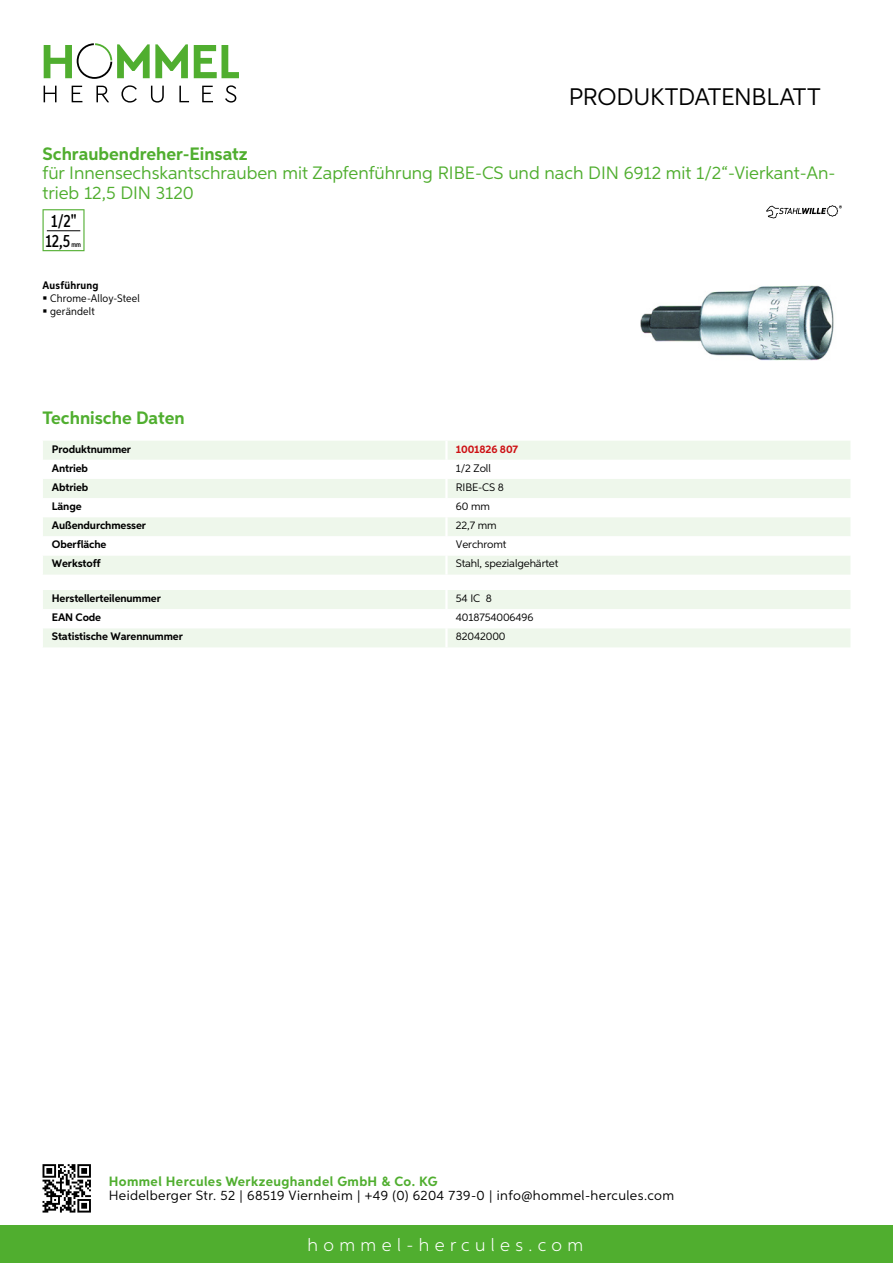
<style>
.page{position:relative;width:893px;height:1263px;background:#fff}
.page>*{position:absolute;margin:0;border:0;box-sizing:border-box;transform-origin:0 0}
.t1{font:24px "Aspira";letter-spacing:-.01em;color:#000}
.t2{font:18px/19.8px "Aspira";color:#50ae2f}
.t3{font:700 18px "Aspira";color:#50ae2f}
.t4{font:300 18px "Aspira";letter-spacing:.3em;color:#fff}
.t5{font:500 17.85px/20.4px "Aspira XX Nar";color:#000;text-align:center}
.t6{font:13.5px "Aspira";letter-spacing:.03em;color:#000}
.t7{font:700 13.5px "Aspira";letter-spacing:.03em;color:#50ae2f}
.t8{font:700 10.95px "Aspira";letter-spacing:-.01em;color:#000}
.t9{font:10.95px "Aspira";letter-spacing:-.01em;color:#000}
.t10{font:10.95px/12.8px "Aspira Nar";letter-spacing:.015em;color:#000}
.t11{font:700 10.95px "Aspira";letter-spacing:-.01em;color:#cd1013}
.t12{font:700 10.95px "Aspira Nar";letter-spacing:.02em;color:#000}
.t13{font:500 7.35px "Aspira XX Nar";color:#000}
</style>
<div class="page">
<div style="left:0;top:1226px;width:893px;height:37px;background:#50ae2f"></div>
<svg style="left:43px;top:1164px;width:48px;height:48px"></svg>
<svg style="left:194px;top:45px;width:45px;height:33px"></svg>
<svg style="left:44px;top:43px;width:144px;height:36px"></svg>
<svg style="left:44px;top:86px;width:13px;height:16px"></svg>
<svg style="left:72px;top:86px;width:10px;height:16px"></svg>
<svg style="left:96px;top:86px;width:13px;height:16px"></svg>
<svg style="left:121px;top:85px;width:16px;height:18px"></svg>
<svg style="left:151px;top:86px;width:13px;height:17px"></svg>
<svg style="left:179px;top:86px;width:10px;height:16px"></svg>
<svg style="left:202px;top:86px;width:11px;height:16px"></svg>
<svg style="left:225px;top:85px;width:11px;height:18px"></svg>
<div style="left:43px;top:441px;width:807px;height:134px;background:#eef7eb"></div>
<svg style="left:43px;top:460px;width:807px;height:95px"></svg>
<hr style="left:445px;top:441px;width:3px;height:19px;background:#fff">
<hr style="left:445px;top:460px;width:3px;height:19px;background:#fff">
<hr style="left:445px;top:479px;width:3px;height:19px;background:#fff">
<hr style="left:445px;top:498px;width:3px;height:19px;background:#fff">
<hr style="left:445px;top:517px;width:3px;height:19px;background:#fff">
<hr style="left:445px;top:536px;width:3px;height:19px;background:#fff">
<hr style="left:445px;top:555px;width:3px;height:20px;background:#fff">
<svg style="left:43px;top:590px;width:807px;height:57px"></svg>
<hr style="left:445px;top:628px;width:3px;height:19px;background:#fff">
<svg style="left:43px;top:209px;width:42px;height:42px"></svg>
<hr style="left:47px;top:230px;width:33px;height:1px;background:#000">
<img style="left:640px;top:285px;width:194px;height:76px">
<svg style="left:766px;top:205px;width:76px;height:13px"></svg>
<h1 class="t1" style="left:569px;top:82px;width:253px">Produktdatenblatt</h1>
<h2 class="t3" style="left:43px;top:142px;width:207px">Schraubendreher-Einsatz</h2>
<h2 class="t2" style="left:43px;top:163px;width:794px">für Innensechskantschrauben mit Zapfenführung RIBE-CS und nach DIN 6912 mit 1/2“-Vierkant-An&shy;trieb 12,5 DIN 3120</h2>
<h3 class="t5" style="left:45px;top:211px;width:33px">1/2"<br>12,5</h3>
<p class="t13" style="left:71px;top:240px;width:11px">mm</p>
<p class="t12" style="left:43px;top:279px;width:58px">Ausführung</p>
<p class="t10" style="left:50px;top:292px;width:91px">Chrome-Alloy-Steel gerändelt</p>
<h2 class="t3" style="left:43px;top:406px;width:144px">Technische Daten</h2>
<p class="t8" style="left:52px;top:442px;width:81px">Produktnummer</p>
<p class="t11" style="left:456px;top:442px;width:64px">1001826 807</p>
<p class="t8" style="left:52px;top:461px;width:38px">Antrieb</p>
<p class="t9" style="left:456px;top:461px;width:36px">1/2 Zoll</p>
<p class="t8" style="left:52px;top:480px;width:38px">Abtrieb</p>
<p class="t9" style="left:456px;top:480px;width:50px">RIBE-CS 8</p>
<p class="t8" style="left:52px;top:499px;width:31px">Länge</p>
<p class="t9" style="left:456px;top:500px;width:36px">60 mm</p>
<p class="t8" style="left:52px;top:519px;width:96px">Außendurchmesser</p>
<p class="t9" style="left:456px;top:519px;width:42px">22,7 mm</p>
<p class="t8" style="left:52px;top:538px;width:56px">Oberfläche</p>
<p class="t9" style="left:456px;top:538px;width:52px">Verchromt</p>
<p class="t8" style="left:52px;top:557px;width:50px">Werkstoff</p>
<p class="t9" style="left:456px;top:557px;width:104px">Stahl, spezialgehärtet</p>
<p class="t8" style="left:52px;top:591px;width:111px">Herstellerteilenummer</p>
<p class="t9" style="left:456px;top:591px;width:37px">54 IC 8</p>
<p class="t8" style="left:52px;top:611px;width:51px">EAN Code</p>
<p class="t9" style="left:456px;top:611px;width:79px">4018754006496</p>
<p class="t8" style="left:52px;top:630px;width:132px">Statistische Warennummer</p>
<p class="t9" style="left:456px;top:630px;width:51px">82042000</p>
<p class="t7" style="left:109px;top:1172px;width:330px">Hommel Hercules Werkzeughandel GmbH &amp; Co. KG</p>
<p class="t6" style="left:109px;top:1187px;width:567px">Heidelberger Str. 52 | 68519 Viernheim | +49 (0) 6204 739-0 | info@hommel-hercules.com</p>
<h2 class="t4" style="left:307px;top:1234px;width:277px">hommel-hercules.com</h2>
</div>
